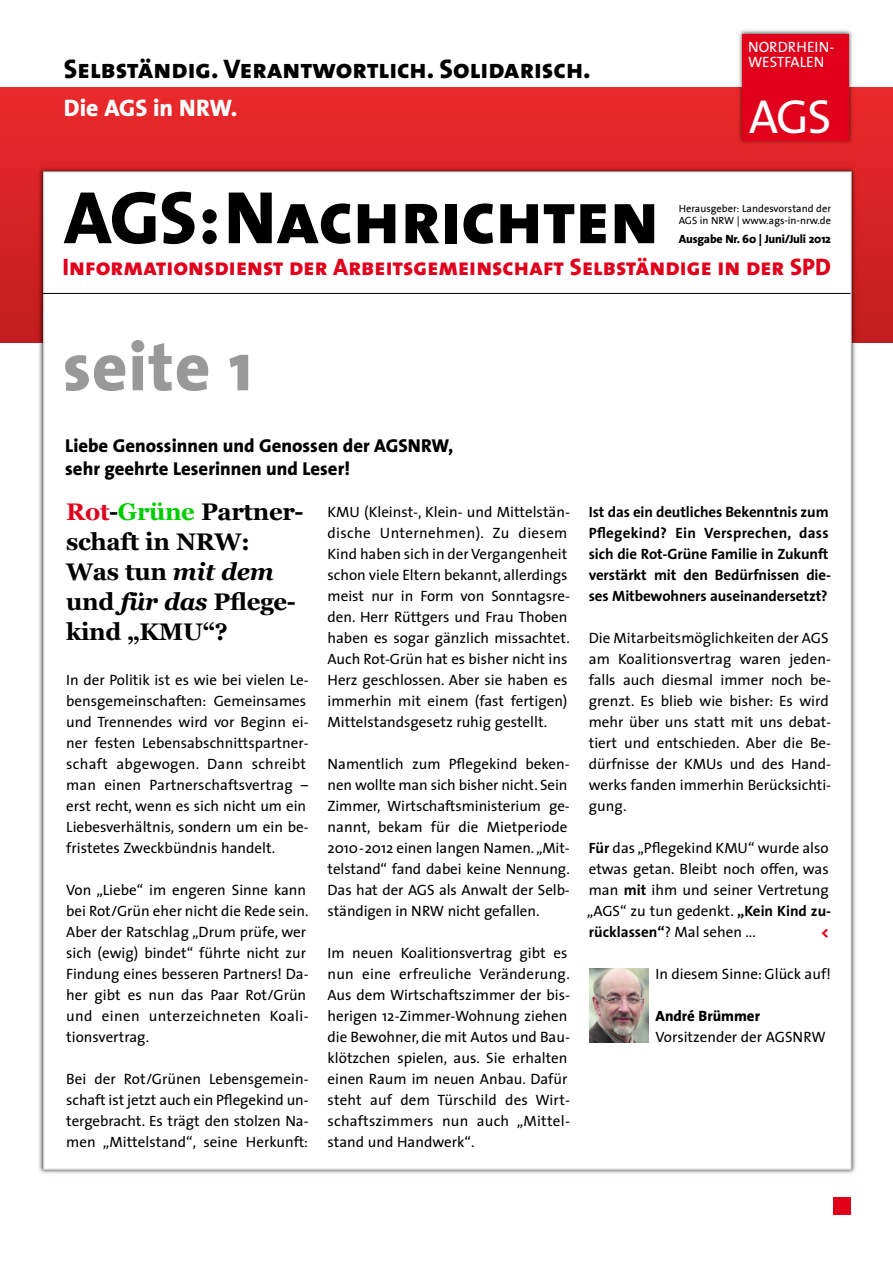
<style>
.page{position:relative;width:893px;height:1263px;background:#fff}
.page>*{position:absolute;margin:0;border:0;box-sizing:border-box;transform-origin:0 0}
.t1{font:75px "The Sans Extra Bold Caps";letter-spacing:-.005em;color:#000}
.t2{font:800 69px "The Sans";letter-spacing:.01em;color:#999}
.t3{font:48px "The Sans";color:#fff}
.t4{font:27px "The Sans Extra Bold Caps";color:#000}
.t5{font:700 24px/30px "Georgia";letter-spacing:-.015em;color:#000}
.t6{font:24px "The Sans Extra Bold Caps";color:#e0001c}
.t7{font:800 24px "The Sans";color:#fff}
.t8{font:800 18.75px/23.1px "The Sans";color:#000}
.t9{font:15px/21px "The Sans";color:#000}
.t10{font:700 15px/21px "The Sans";letter-spacing:-.005em;color:#000}
.t11{font:15px/15px "The Sans";color:#fff}
.t12{font:800 15px "The Sans";color:#000}
.t13{font:800 15px "The Sans";color:#e0001c}
.t14{font:800 12px "The Sans";letter-spacing:-.015em;color:#000}
.t15{font:10.5px/12px "SPD2002 The Sans";color:#000}
.s1{color:#e0001c}
.s2{color:#0c0}
.s3{font-style:italic}
.s4{font-weight:700}
</style>
<div class="page">
<div style="left:0;top:87px;width:893px;height:256px;background:linear-gradient(to bottom,#eb292c,#c11d1f)"></div>
<img style="left:35px;top:163px;width:825px;height:1011px">
<div style="left:44px;top:172px;width:807px;height:997px;background:#fff"></div>
<hr style="left:43px;top:293px;width:807px;height:1px;background:#000">
<img style="left:734px;top:30px;width:123px;height:119px">
<div style="left:743px;top:34px;width:106px;height:106px;background:#e0001c"></div>
<div style="left:833px;top:1197px;width:17px;height:17px;background:#e0001c"></div>
<img style="left:589px;top:968px;width:59px;height:74px">
<h3 class="t4" style="left:64px;top:60px;width:528px">Selbständig. Verantwortlich. Solidarisch.</h3>
<h3 class="t7" style="left:64px;top:99px;width:175px">Die AGS in NRW.</h3>
<h1 class="t1" style="left:64px;top:193px;width:597px">AGS:Nachrichten</h1>
<p class="t11" style="left:748px;top:41px;width:88px">NORDRHEIN-<br>WESTFALEN</p>
<h3 class="t3" style="left:749px;top:98px;width:84px">AGS</h3>
<p class="t15" style="left:679px;top:203px;width:154px">Herausgeber: Landesvorstand der<br>AGS in NRW | www.ags-in-nrw.de</p>
<p class="t14" style="left:679px;top:235px;width:154px">Ausgabe Nr. 60 | Juni/Juli 2012</p>
<h3 class="t6" style="left:63px;top:259px;width:770px">Informationsdienst der Arbeitsgemeinschaft Selbständige in der SPD</h3>
<h2 class="t2" style="left:63px;top:340px;width:191px">seite 1</h2>
<p class="t8" style="left:65px;top:436px;width:390px">Liebe Genossinnen und Genossen der AGSNRW, sehr geehrte Leserinnen und Leser!</p>
<h3 class="t5" style="left:66px;top:497px;width:239px"><span class="s1">Rot</span>-<span class="s2">Grüne</span> Partner&shy;schaft in NRW:<br>Was tun <span class="s3">mit dem </span>und <span class="s3">für das</span> Pflege&shy;kind „KMU“?</h3>
<p class="t9" style="left:66px;top:670px;width:244px">In der Politik ist es wie bei vielen Le&shy;bensgemeinschaften: Gemeinsames und Trennendes wird vor Beginn ei&shy;ner festen Lebensabschnittspartner&shy;schaft abgewogen. Dann schreibt man einen Partnerschaftsvertrag – erst recht, wenn es sich nicht um ein Liebesverhältnis, sondern um ein be&shy;fristetes Zweckbündnis handelt.</p>
<p class="t9" style="left:66px;top:880px;width:244px">Von „Liebe“ im engeren Sinne kann bei Rot/Grün eher nicht die Rede sein.<br>Aber der Ratschlag „Drum prüfe, wer sich (ewig) bindet“ führte nicht zur<br>Findung eines besseren Partners! Da&shy;her gibt es nun das Paar Rot/Grün und einen unterzeichneten Koali&shy;tionsvertrag.</p>
<p class="t9" style="left:66px;top:1069px;width:244px;text-align:justify">Bei der Rot/Grünen Lebensgemein&shy;schaft ist jetzt auch ein Pflegekind un&shy;tergebracht. Es trägt den stolzen Na&shy;men „Mittelstand“, seine Herkunft:</p>
<p class="t9" style="left:328px;top:502px;width:244px">KMU (Kleinst-, Klein- und Mittelstän&shy;dische Unternehmen). Zu diesem Kind haben sich in der Vergangenheit schon viele Eltern bekannt, allerdings meist nur in Form von Sonntagsre&shy;den. Herr Rüttgers und Frau Thoben haben es sogar gänzlich missachtet.<br>Auch Rot-Grün hat es bisher nicht ins Herz geschlossen. Aber sie haben es immerhin mit einem (fast fertigen)<br>Mittelstandsgesetz ruhig gestellt.</p>
<p class="t9" style="left:328px;top:754px;width:244px">Namentlich zum Pflegekind beken&shy;nen wollte man sich bisher nicht. Sein Zimmer, Wirtschaftsministerium ge&shy;nannt, bekam für die Mietperiode 2010-2012 einen langen Namen. „Mit&shy;telstand“ fand dabei keine Nennung.<br>Das hat der AGS als Anwalt der Selb&shy;ständigen in NRW nicht gefallen.</p>
<p class="t9" style="left:328px;top:943px;width:244px">Im neuen Koalitionsvertrag gibt es nun eine erfreuliche Veränderung.<br>Aus dem Wirtschaftszimmer der bis&shy;herigen 12-Zimmer-Wohnung ziehen die Bewohner, die mit Autos und Bau&shy;klötzchen spielen, aus. Sie erhalten einen Raum im neuen Anbau. Dafür steht auf dem Türschild des Wirt&shy;schaftszimmers nun auch „Mittel&shy;stand und Handwerk“.</p>
<p class="t10" style="left:589px;top:502px;width:244px">Ist das ein deutliches Bekenntnis zum Pflegekind? Ein Versprechen, dass sich die Rot-Grüne Familie in Zukunft verstärkt mit den Bedürfnissen die&shy;ses Mitbewohners auseinandersetzt?</p>
<p class="t9" style="left:589px;top:628px;width:244px">Die Mitarbeitsmöglichkeiten der AGS am Koalitionsvertrag waren jeden&shy;falls auch diesmal immer noch be&shy;grenzt. Es blieb wie bisher: Es wird mehr über uns statt mit uns debat&shy;tiert und entschieden. Aber die Be&shy;dürfnisse der KMUs und des Hand&shy;werks fanden immerhin Berücksichti&shy;gung.</p>
<p class="t9" style="left:587px;top:838px;width:246px"><span class="s4">Für</span> das „Pflegekind KMU“ wurde also etwas getan. Bleibt noch offen, was man <span class="s4">mit</span> ihm und seiner Vertretung „AGS“ zu tun gedenkt. <span class="s4">„Kein Kind zu&shy;rücklassen“</span>? Mal sehen ...</p>
<p class="t13" style="left:821px;top:926px;width:9px">&lt;</p>
<p class="t9" style="left:655px;top:965px;width:177px">In diesem Sinne: Glück auf!</p>
<p class="t12" style="left:655px;top:1010px;width:106px">André Brümmer</p>
<p class="t9" style="left:655px;top:1028px;width:172px">Vorsitzender der AGSNRW</p>
</div>
